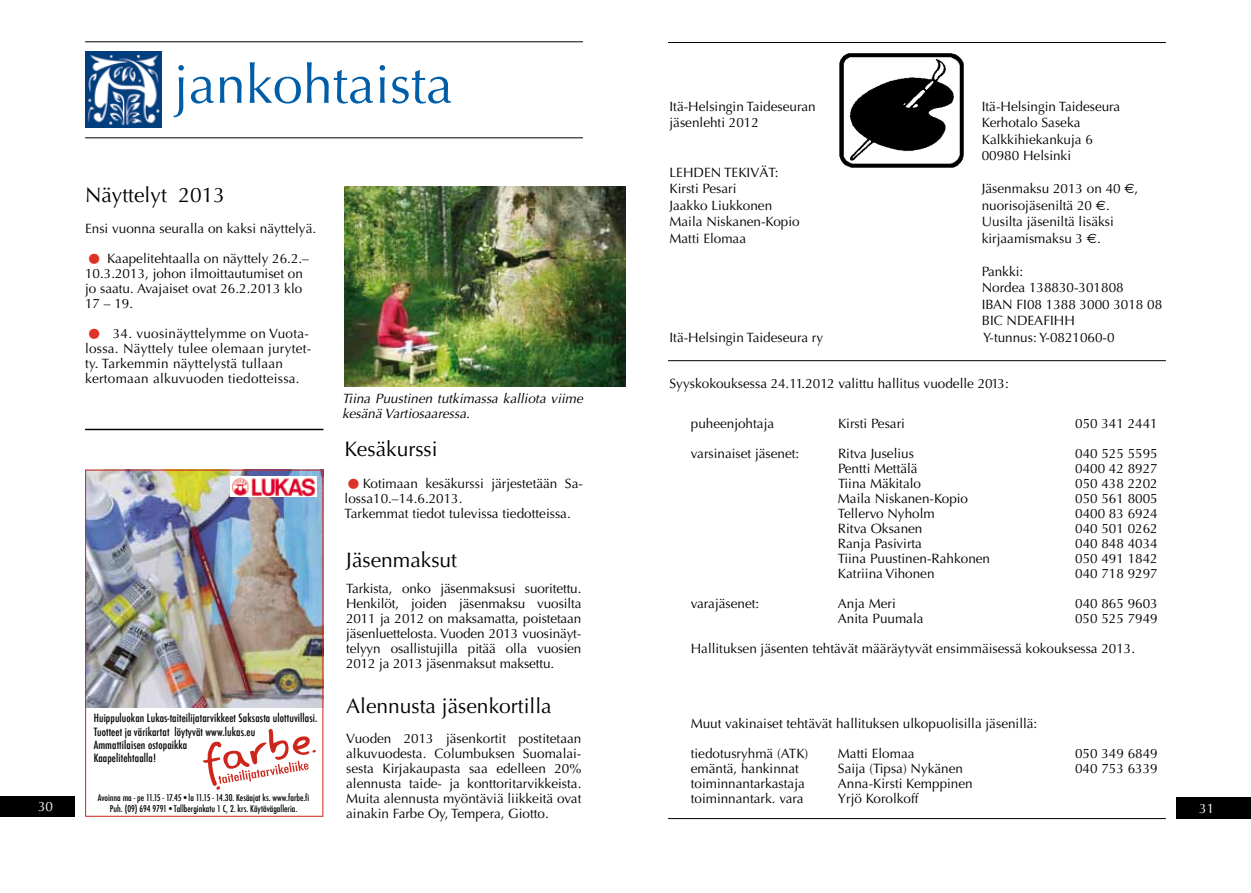
<style>
.page{position:relative;width:1251px;height:893px;background:#fff}
.page>*{position:absolute;margin:0;border:0;box-sizing:border-box;transform-origin:0 0}
.t1{font:54px "Optima";color:#005ea8}
.t2{font:21px "Optima";color:#000}
.t3{font:13.5px/15px "Optima";color:#000}
.t4{font:13.5px/15px "Optima";letter-spacing:.02em;color:#000}
.t5{font:italic 13.5px/15px "Optima";color:#000}
.t6{font:13.5px "Optima";color:#fff}
.t7{font:500 condensed 11.1px/13.4px "Futura";letter-spacing:.01em;color:#000}
.t8{font:500 condensed 9.15px/10.9px "Futura";color:#000;text-align:center}
.s1{font-family:"Euro Sans"}
.s2{font-size:30px;color:#dc3326}
</style>
<div class="page">
<hr style="left:85px;top:41px;width:498px;height:1px;background:#000">
<hr style="left:85px;top:137px;width:498px;height:1px;background:#000">
<img style="left:85px;top:51px;width:77px;height:77px">
<div style="left:0;top:796px;width:74px;height:21px;background:#000"></div>
<div style="left:1176px;top:797px;width:74px;height:22px;background:#000"></div>
<img style="left:839px;top:53px;width:125px;height:115px">
<hr style="left:668px;top:360px;width:497px;height:1px;background:#000">
<hr style="left:668px;top:818px;width:497px;height:1px;background:#000">
<hr style="left:668px;top:42px;width:497px;height:1px;background:#000">
<img style="left:85px;top:470px;width:238px;height:347px">
<img style="left:344px;top:186px;width:281px;height:200px">
<hr style="left:85px;top:429px;width:238px;height:1px;background:#000">
<h1 class="t1" style="left:173px;top:53px;width:281px">jankohtaista</h1>
<p class="t3" style="left:669px;top:99px;width:148px">Itä-Helsingin Taideseuran</p>
<p class="t3" style="left:981px;top:99px;width:140px">Itä-Helsingin Taideseura</p>
<p class="t3" style="left:669px;top:115px;width:91px">jäsenlehti 2012</p>
<p class="t3" style="left:981px;top:114px;width:113px;line-height:16.5px">Kerhotalo Saseka<br>Kalkkihiekankuja 6<br>00980 Helsinki</p>
<p class="t3" style="left:669px;top:164px;width:110px;line-height:16.5px">LEHDEN TEKIVÄT:<br>Kirsti Pesari</p>
<p class="t3" style="left:981px;top:181px;width:158px">Jäsenmaksu 2013 on 40 <span class="s1">E</span>,</p>
<h2 class="t2" style="left:85px;top:182px;width:142px">Näyttelyt 2013</h2>
<p class="t3" style="left:85px;top:221px;width:232px">Ensi vuonna seuralla on kaksi näyttelyä.</p>
<p class="t3" style="left:85px;top:251px;width:225px"><span class="s2">•</span> Kaapelitehtaalla on näyttely 26.2.–<br>10.3.2013, johon ilmoittautumiset on jo saatu. Avajaiset ovat 26.2.2013 klo<br>17 – 19.</p>
<p class="t4" style="left:85px;top:326px;width:228px"><span class="s2">•</span> 34. vuosinäyttelymme on Vuota&shy;lossa. Näyttely tulee olemaan jurytet&shy;ty. Tarkemmin näyttelystä tullaan kertomaan alkuvuoden tiedotteissa.</p>
<p class="t3" style="left:669px;top:198px;width:104px">Jaakko Liukkonen</p>
<p class="t3" style="left:981px;top:198px;width:129px">nuorisojäseniltä 20 <span class="s1">E</span>.</p>
<p class="t3" style="left:669px;top:214px;width:132px">Maila Niskanen-Kopio</p>
<p class="t3" style="left:981px;top:214px;width:134px">Uusilta jäseniltä lisäksi</p>
<p class="t3" style="left:669px;top:231px;width:78px">Matti Elomaa</p>
<p class="t3" style="left:981px;top:231px;width:120px">kirjaamismaksu 3 <span class="s1">E</span>.</p>
<p class="t3" style="left:981px;top:263px;width:182px;line-height:16.5px">Pankki:<br>Nordea 138830-301808<br>IBAN FI08 1388 3000 3018 08<br>BIC NDEAFIHH</p>
<p class="t3" style="left:669px;top:330px;width:155px">Itä-Helsingin Taideseura ry</p>
<p class="t3" style="left:983px;top:330px;width:133px">Y-tunnus: Y-0821060-0</p>
<p class="t3" style="left:669px;top:376px;width:341px">Syyskokouksessa 24.11.2012 valittu hallitus vuodelle 2013:</p>
<p class="t3" style="left:690px;top:416px;width:85px">puheenjohtaja</p>
<p class="t3" style="left:837px;top:416px;width:68px">Kirsti Pesari</p>
<p class="t3" style="left:1074px;top:416px;width:84px">050 341 2441</p>
<p class="t3" style="left:690px;top:446px;width:110px">varsinaiset jäsenet:</p>
<p class="t3" style="left:837px;top:446px;width:77px">Ritva Juselius</p>
<p class="t3" style="left:1074px;top:446px;width:84px">040 525 5595</p>
<p class="t3" style="left:837px;top:461px;width:81px">Pentti Mettälä</p>
<p class="t3" style="left:1074px;top:461px;width:84px">0400 42 8927</p>
<p class="t3" style="left:837px;top:476px;width:85px">Tiina Mäkitalo</p>
<p class="t3" style="left:1074px;top:476px;width:84px">050 438 2202</p>
<p class="t3" style="left:837px;top:491px;width:132px">Maila Niskanen-Kopio</p>
<p class="t3" style="left:1074px;top:491px;width:84px">050 561 8005</p>
<p class="t3" style="left:837px;top:506px;width:98px">Tellervo Nyholm</p>
<p class="t3" style="left:1074px;top:506px;width:84px">0400 83 6924</p>
<p class="t3" style="left:837px;top:521px;width:86px">Ritva Oksanen</p>
<p class="t3" style="left:1074px;top:521px;width:84px">040 501 0262</p>
<p class="t3" style="left:837px;top:536px;width:86px">Ranja Pasivirta</p>
<p class="t3" style="left:1074px;top:536px;width:84px">040 848 4034</p>
<p class="t3" style="left:837px;top:551px;width:154px">Tiina Puustinen-Rahkonen</p>
<p class="t3" style="left:1074px;top:551px;width:84px">050 491 1842</p>
<p class="t3" style="left:837px;top:566px;width:98px">Katriina Vihonen</p>
<p class="t3" style="left:1074px;top:566px;width:84px">040 718 9297</p>
<p class="t3" style="left:690px;top:596px;width:70px">varajäsenet:</p>
<p class="t3" style="left:837px;top:596px;width:59px">Anja Meri</p>
<p class="t3" style="left:1074px;top:596px;width:84px">040 865 9603</p>
<p class="t3" style="left:837px;top:611px;width:87px">Anita Puumala</p>
<p class="t3" style="left:1074px;top:611px;width:84px">050 525 7949</p>
<p class="t3" style="left:690px;top:641px;width:446px">Hallituksen jäsenten tehtävät määräytyvät ensimmäisessä kokouksessa 2013.</p>
<p class="t5" style="left:342px;top:391px;width:242px">Tiina Puustinen tutkimassa kalliota viime kesänä Vartiosaaressa.</p>
<h2 class="t2" style="left:344px;top:437px;width:94px">Kesäkurssi</h2>
<p class="t3" style="left:344px;top:476px;width:240px"><span class="s2">•</span>Kotimaan kesäkurssi järjestetään Sa&shy;lossa10.–14.6.2013.<br>Tarkemmat tiedot tulevissa tiedotteissa.</p>
<h2 class="t2" style="left:346px;top:548px;width:112px">Jäsenmaksut</h2>
<p class="t3" style="left:346px;top:581px;width:237px;text-align:justify">Tarkista, onko jäsenmaksusi suoritettu.<br>Henkilöt, joiden jäsenmaksu vuosilta 2011 ja 2012 on maksamatta, poistetaan jäsenluettelosta. Vuoden 2013 vuosinäyt&shy;telyyn osallistujilla pitää olla vuosien 2012 ja 2013 jäsenmaksut maksettu.</p>
<h2 class="t2" style="left:346px;top:694px;width:207px">Alennusta jäsenkortilla</h2>
<p class="t3" style="left:346px;top:731px;width:237px;text-align:justify">Vuoden 2013 jäsenkortit postitetaan alkuvuodesta. Columbuksen Suomalai&shy;sesta Kirjakaupasta saa edelleen 20% alennusta taide- ja konttoritarvikkeista.<br>Muita alennusta myöntäviä liikkeitä ovat ainakin Farbe Oy, Tempera, Giotto.</p>
<p class="t7" style="left:94px;top:711px;width:225px">Huippuluokan Lukas-taiteilijatarvikkeet Saksasta ulottuvillasi.<br>Tuotteet ja värikartat löytyvät www.lukas.eu<br>Ammattilaisen ostopaikka<br>Kaapelitehtaalla!</p>
<p class="t8" style="left:98px;top:792px;width:213px">Avoinna ma - pe 11.15 - 17.45•la 11.15 - 14.30. Kesäajat ks. www.farbe.fi<br>Puh. (09) 694 9791•Tallberginkatu 1 C, 2. krs. Käytävägalleria.</p>
<p class="t3" style="left:690px;top:716px;width:348px">Muut vakinaiset tehtävät hallituksen ulkopuolisilla jäsenillä:</p>
<p class="t3" style="left:690px;top:746px;width:119px">tiedotusryhmä (ATK)</p>
<p class="t3" style="left:837px;top:746px;width:78px">Matti Elomaa</p>
<p class="t3" style="left:1074px;top:746px;width:84px">050 349 6849</p>
<p class="t3" style="left:690px;top:761px;width:110px">emäntä, hankinnat</p>
<p class="t3" style="left:837px;top:761px;width:127px">Saija (Tipsa) Nykänen</p>
<p class="t3" style="left:1074px;top:761px;width:84px">040 753 6339</p>
<p class="t3" style="left:690px;top:776px;width:116px">toiminnantarkastaja</p>
<p class="t3" style="left:837px;top:776px;width:136px">Anna-Kirsti Kemppinen</p>
<p class="t3" style="left:690px;top:791px;width:114px">toiminnantark. vara</p>
<p class="t3" style="left:837px;top:791px;width:82px">Yrjö Korolkoff</p>
<p class="t6" style="left:38px;top:799px;width:17px">30</p>
<p class="t6" style="left:1198px;top:800px;width:17px">31</p>
</div>
